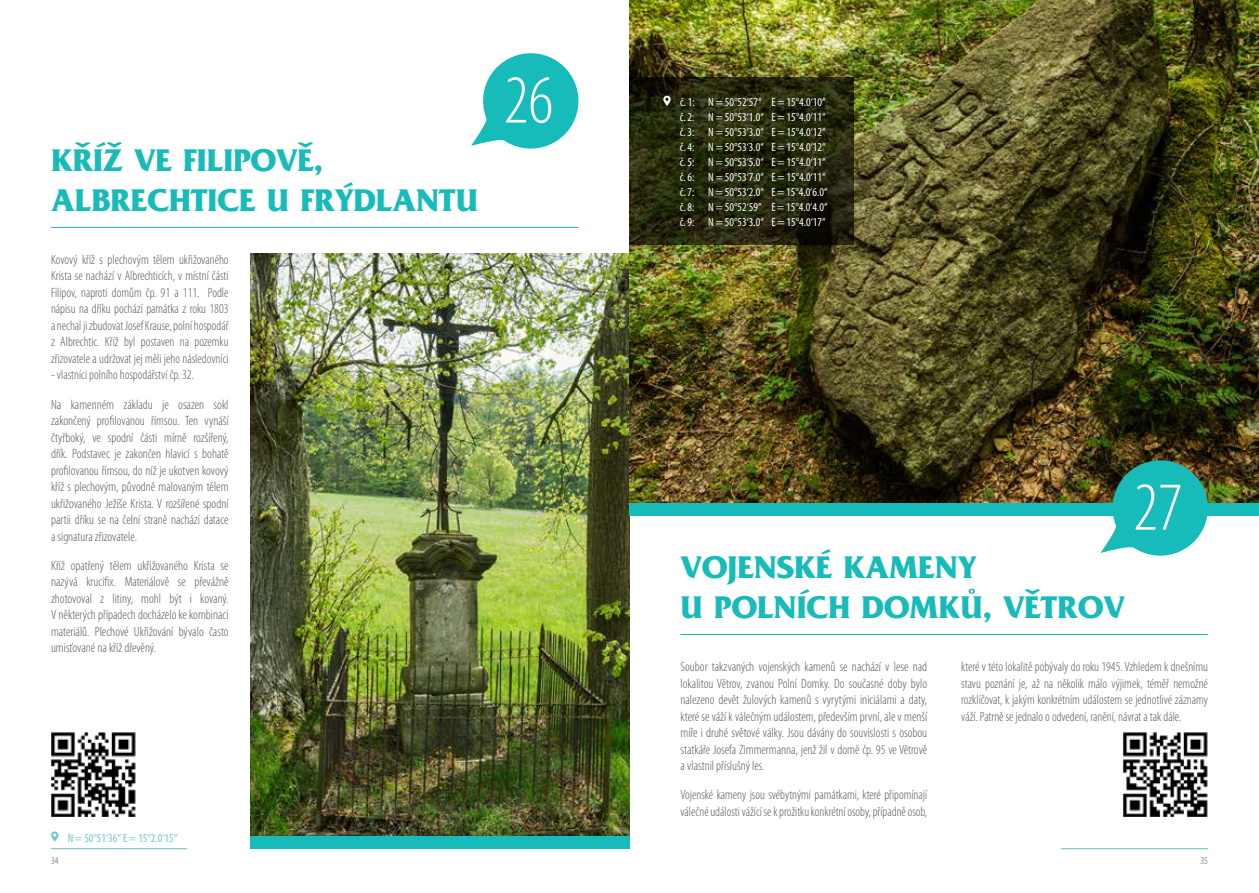
<style>
.page{position:relative;width:1259px;height:893px;background:#fff}
.page>*{position:absolute;margin:0;border:0;box-sizing:border-box;transform-origin:0 0}
.t1{font:300 condensed 69px "Myriad Pro";color:#fff}
.t2{font:700 33px/40.5px "France";color:#17bbb9}
.t3{font:300 condensed 13.5px/16.5px "Myriad Pro";color:#58595b;text-align:justify}
.t4{font:condensed 12px/15px "Myriad Pro";color:#fff}
.t5{font:condensed 12px "Myriad Pro";color:#6ec9c8}
.t6{font:300 condensed 10.5px "Myriad Pro";color:#58595b}
</style>
<div class="page">
<hr style="left:51px;top:227px;width:527px;height:1px;background:#17bbb9">
<svg style="left:471px;top:53px;width:108px;height:96px"></svg>
<hr style="left:51px;top:848px;width:136px;height:1px;background:#62c6c5">
<svg style="left:51px;top:831px;width:7px;height:11px"></svg>
<img style="left:250px;top:254px;width:379px;height:582px">
<div style="left:250px;top:836px;width:379px;height:13px;background:#17bbb9"></div>
<hr style="left:1061px;top:848px;width:147px;height:1px;background:#62c6c5">
<hr style="left:680px;top:634px;width:528px;height:1px;background:#17bbb9">
<img style="left:629px;top:0;width:630px;height:503px">
<div style="left:629px;top:503px;width:630px;height:13px;background:#17bbb9"></div>
<svg style="left:1095px;top:458px;width:120px;height:98px"></svg>
<svg style="left:629px;top:78px;width:225px;height:167px;background:#24270d"></svg>
<svg style="left:663px;top:96px;width:7px;height:10px"></svg>
<img style="left:51px;top:732px;width:85px;height:84px">
<img style="left:1122px;top:732px;width:85px;height:84px">
<h2 class="t2" style="left:51px;top:139px;width:429px">KŘÍŽ VE FILIPOVĚ,<br>ALBRECHTICE U FRÝDLANTU</h2>
<p class="t3" style="left:51px;top:251px;width:179px">Kovový kříž s plechovým tělem ukřižovaného Krista se nachází v Albrechticích, v místní části Filipov, naproti domům čp. 91 a 111. Podle nápisu na dříku pochází památka z roku 1803 a nechal ji zbudovat Josef Krause, polní hospodář z Albrechtic. Kříž byl postaven na pozemku zřizovatele a udržovat jej měli jeho následovníci</p>
<p class="t3" style="left:51px;top:360px;width:179px;line-height:29.2px">- vlastníci polního hospodářství čp. 32.<br>Na kamenném základu je osazen sokl</p>
<p class="t3" style="left:51px;top:412px;width:179px">zakončený profilovanou římsou. Ten vynáší čtyřboký, ve spodní části mírně rozšířený, dřík. Podstavec je zakončen hlavicí s bohatě profilovanou římsou, do níž je ukotven kovový kříž s plechovým, původně malovaným tělem ukřižovaného Ježíše Krista. V rozšířené spodní partii dříku se na čelní straně nachází datace a signatura zřizovatele.</p>
<p class="t3" style="left:51px;top:557px;width:179px">Kříž opatřený tělem ukřižovaného Krista se nazývá krucifix. Materiálově se převážně zhotovoval z litiny, mohl být i kovaný.<br>V některých případech docházelo ke kombinaci materiálů. Plechové Ukřižování bývalo často umisťované na kříž dřevěný.</p>
<h1 class="t1" style="left:503px;top:59px;width:51px">26</h1>
<p class="t5" style="left:68px;top:830px;width:111px">N = 50°51‘36‘‘ E = 15°2.0‘15‘‘</p>
<p class="t4" style="left:680px;top:94px;width:149px">č. 1: N = 50°52‘57‘‘ E = 15°4.0‘10‘‘ č. 2: N = 50°53‘1.0‘‘ E = 15°4.0‘11‘‘ č. 3: N = 50°53‘3.0‘‘ E = 15°4.0‘12‘‘ č. 4: N = 50°53‘3.0‘‘ E = 15°4.0‘12‘‘ č. 5: N = 50°53‘5.0‘‘ E = 15°4.0‘11‘‘ č. 6: N = 50°53‘7.0‘‘ E = 15°4.0‘11‘‘ č. 7: N = 50°53‘2.0‘‘ E = 15°4.0‘6.0‘‘ č. 8: N = 50°52‘59‘‘ E = 15°4.0‘4.0‘‘ č. 9: N = 50°53‘3.0‘‘ E = 15°4.0‘17‘‘</p>
<h2 class="t2" style="left:680px;top:546px;width:446px">VOJENSKÉ KAMENY<br>U POLNÍCH DOMKŮ, VĚTROV</h2>
<h1 class="t1" style="left:1133px;top:466px;width:51px">27</h1>
<p class="t3" style="left:680px;top:658px;width:248px">Soubor takzvaných vojenských kamenů se nachází v lese nad lokalitou Větrov, zvanou Polní Domky. Do současné doby bylo nalezeno devět žulových kamenů s vyrytými iniciálami a daty, které se váží k válečným událostem, především první, ale v menší míře i druhé světové války. Jsou dávány do souvislosti s osobou statkáře Josefa Zimmermanna, jenž žil v domě čp. 95 ve Větrově a vlastnil příslušný les.</p>
<p class="t3" style="left:680px;top:787px;width:248px">Vojenské kameny jsou svébytnými památkami, které připomínají válečné události vážící se k prožitku konkrétní osoby, případně osob,</p>
<p class="t3" style="left:961px;top:658px;width:248px">které v této lokalitě pobývaly do roku 1945. Vzhledem k dnešnímu stavu poznání je, až na několik málo výjimek, téměř nemožné rozklíčovat, k jakým konkrétním událostem se jednotlivé záznamy váží. Patrně se jednalo o odvedení, ranění, návrat a tak dále.</p>
<p class="t6" style="left:51px;top:854px;width:9px">34</p>
<p class="t6" style="left:1200px;top:854px;width:9px">35</p>
</div>
